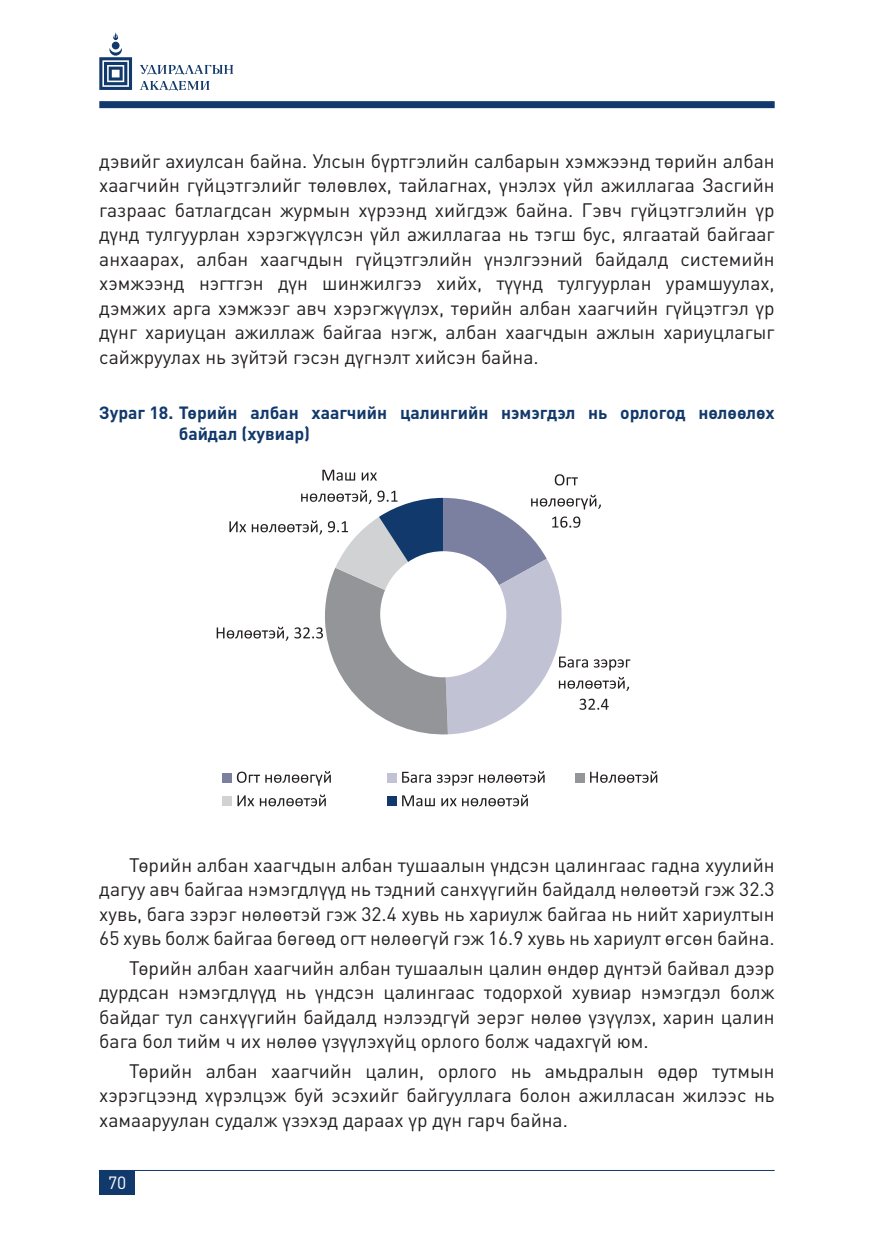
<style>
.page{position:relative;width:874px;height:1241px;background:#fff}
.page>*{position:absolute;margin:0;border:0;box-sizing:border-box;transform-origin:0 0}
.t1{font:19.25px/24.5px "DIN Pro";color:#231f20;text-align:justify}
.zurag{font:700 17.5px/21px "DIN Pro";color:#12396b}
.t2{font:17.5px "DIN Pro";color:#fff}
</style>
<div class="page">
<div style="left:99px;top:1170px;width:36px;height:25px;background:#12396b"></div>
<div style="left:99px;top:101px;width:675px;height:7px;background:#12396b"></div>
<hr style="left:99px;top:1169px;width:675px;height:1px;background:#12396b">
<svg style="left:99px;top:32px;width:134px;height:59px"></svg>
<svg style="left:216px;top:469px;width:414px;height:266px"></svg>
<div style="left:222px;top:772px;width:10px;height:10px;background:#7b80a1"></div>
<svg style="left:237px;top:771px;width:94px;height:14px"></svg>
<div style="left:387px;top:772px;width:9px;height:10px;background:#c1c2d3"></div>
<svg style="left:402px;top:771px;width:142px;height:14px"></svg>
<div style="left:574px;top:772px;width:10px;height:10px;background:#939598"></div>
<svg style="left:590px;top:771px;width:67px;height:11px"></svg>
<div style="left:222px;top:796px;width:10px;height:9px;background:#d1d2d4"></div>
<svg style="left:237px;top:795px;width:17px;height:11px"></svg>
<svg style="left:260px;top:794px;width:65px;height:12px"></svg>
<div style="left:387px;top:796px;width:9px;height:9px;background:#12396b"></div>
<svg style="left:402px;top:795px;width:32px;height:11px"></svg>
<svg style="left:441px;top:798px;width:15px;height:8px"></svg>
<svg style="left:462px;top:794px;width:65px;height:12px"></svg>
<div style="left:380px;top:551px;width:126px;height:126px;background:#fff;border-radius:50%"></div>
<p class="t1" style="left:99px;top:146px;width:676px">дэвийг ахиулсан байна. Улсын бүртгэлийн салбарын хэмжээнд төрийн албан хаагчийн гүйцэтгэлийг төлөвлөх, тайлагнах, үнэлэх үйл ажиллагаа Засгийн газраас батлагдсан журмын хүрээнд хийгдэж байна. Гэвч гүйцэтгэлийн үр дүнд тулгуурлан хэрэгжүүлсэн үйл ажиллагаа нь тэгш бус, ялгаатай байгааг анхаарах, албан хаагчдын гүйцэтгэлийн үнэлгээний байдалд системийн хэмжээнд нэгтгэн дүн шинжилгээ хийх, түүнд тулгуурлан урамшуулах, дэмжих арга хэмжээг авч хэрэгжүүлэх, төрийн албан хаагчийн гүйцэтгэл үр дүнг хариуцан ажиллаж байгаа нэгж, албан хаагчдын ажлын хариуцлагыг сайжруулах нь зүйтэй гэсэн дүгнэлт хийсэн байна.</p>
<p class="zurag" style="left:179px;top:400px;width:597px;text-indent:-79px">Зураг 18. Төрийн албан хаагчийн цалингийн нэмэгдэл нь орлогод нөлөөлөх байдал (хувиар)</p>
<p class="t1" style="left:99px;top:850px;width:676px;text-indent:30px">Төрийн албан хаагчдын албан тушаалын үндсэн цалингаас гадна хуулийн дагуу авч байгаа нэмэгдлүүд нь тэдний санхүүгийн байдалд нөлөөтэй гэж 32.3 хувь, бага зэрэг нөлөөтэй гэж 32.4 хувь нь хариулж байгаа нь нийт хариултын 65 хувь болж байгаа бөгөөд огт нөлөөгүй гэж 16.9 хувь нь хариулт өгсөн байна.</p>
<p class="t1" style="left:99px;top:953px;width:676px;text-indent:30px">Төрийн албан хаагчийн албан тушаалын цалин өндөр дүнтэй байвал дээр дурдсан нэмэгдлүүд нь үндсэн цалингаас тодорхой хувиар нэмэгдэл болж байдаг тул санхүүгийн байдалд нэлээдгүй эерэг нөлөө үзүүлэх, харин цалин бага бол тийм ч их нөлөө үзүүлэхүйц орлого болж чадахгүй юм.</p>
<p class="t1" style="left:99px;top:1056px;width:676px;text-indent:30px">Төрийн албан хаагчийн цалин, орлого нь амьдралын өдөр тутмын хэрэгцээнд хүрэлцэж буй эсэхийг байгууллага болон ажилласан жилээс нь хамааруулан судалж үзэхэд дараах үр дүн гарч байна.</p>
<p class="t2" style="left:108px;top:1168px;width:20px">70</p>
</div>
